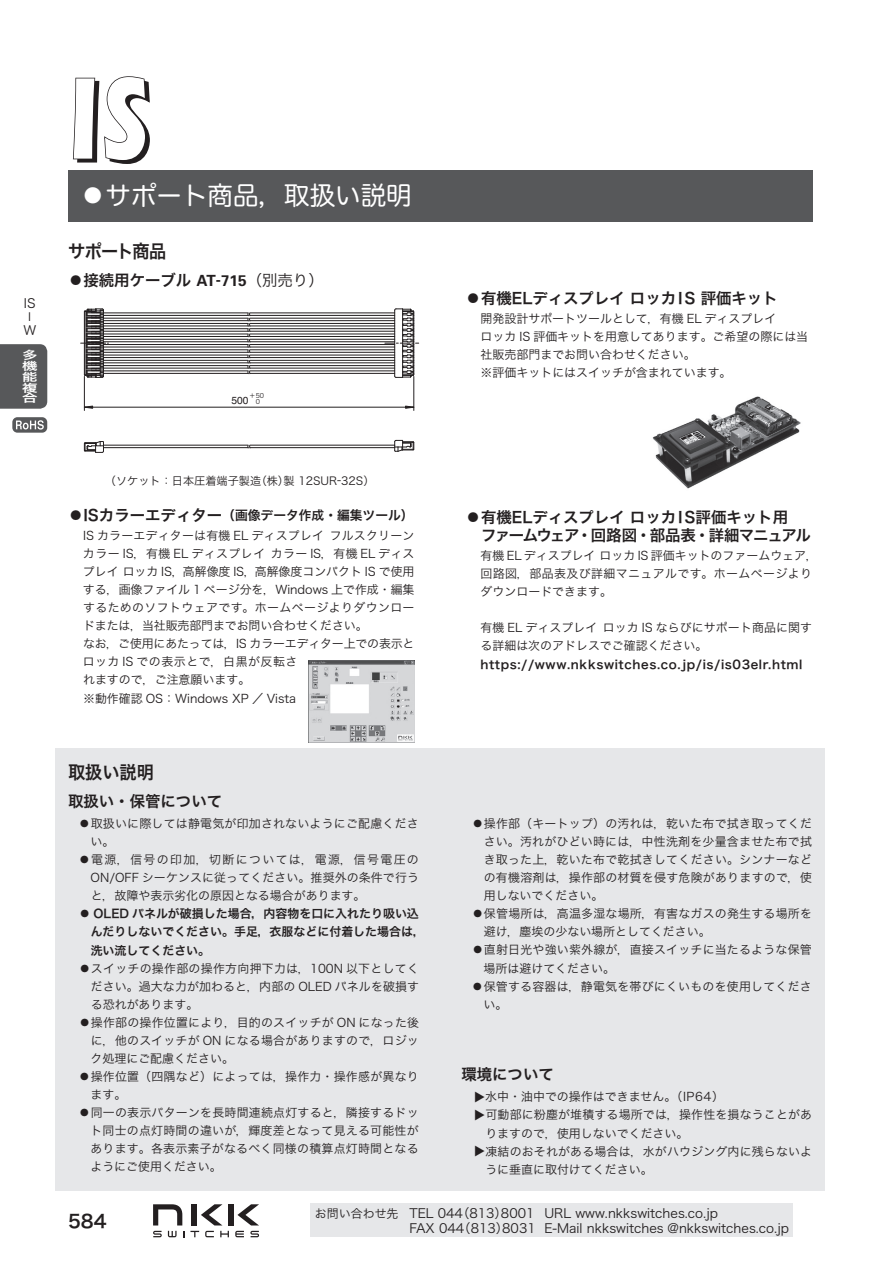
<style>
.page{position:relative;width:893px;height:1263px;background:#fff}
.page>*{position:absolute;margin:0;border:0;box-sizing:border-box;transform-origin:0 0}
.t1{font:700 120.15px "Itc Eras";color:#fff;scale:.7 1}
.t2{font:25.5px "Hira Maru Pro W4 90 pv RKSJ H";color:#fff}
.t3{font:18px "Hira Kaku Pro W6 90 pv RKSJ H";color:#231f20;scale:.95 1}
.t4{font:18px "Hira Kaku Pro W6 90 pv RKSJ H";color:#231f20}
.t5{font:15.45px/18px "Hira Kaku Pro W6 90 pv RKSJ H";color:#231f20}
.t6{font:12.75px/14.9px "Hira Kaku Pro W3 90 pv RKSJ H";color:#231f20}
.t7{font:12.75px "Hira Kaku Pro W6 90 pv RKSJ H";color:#231f20}
.t8{font:12px/18px "Hira Kaku Pro W3 90 pv RKSJ H";letter-spacing:.01em;color:#231f20}
.t9{font:12px/18px "Hira Kaku Pro W6 90 pv RKSJ H";color:#231f20}
.t10{font:12px "Hira Kaku Pro W6 90 pv RKSJ H";letter-spacing:.05em;color:#231f20}
.t11{font:11.1px "Hira Kaku Pro W3 90 pv RKSJ H";color:#231f20}
.t12{font:10.95px/10.9px "Hira Kaku Pro W6 90 pv RKSJ H";color:#fff;text-align:justify;scale:1.41 1}
.t13{font:10.35px "Helvetica";color:#231f20}
.t14{font:6.45px "Hira Kaku Pro W3 90 pv RKSJ H";color:#231f20}
.s1{font-family:"Univers";font-weight:700}
.s2{font-family:"Hira Kaku Pro W3 90 pv RKSJ H"}
.s3{font-family:"Hira Kaku Pro W3 90 pv RKSJ H";font-size:6.45px}
.s4{font-size:15.45px}
.s5{font-size:12px}
</style>
<div class="page">
<div style="left:68px;top:170px;width:744px;height:51px;background:#57585a"></div>
<svg style="left:73px;top:76px;width:77px;height:88px"></svg>
<div style="left:0;top:344px;width:47px;height:65px;background:#57585a"></div>
<svg style="left:153px;top:1204px;width:29px;height:21px"></svg>
<div style="left:228px;top:1204px;width:5px;height:21px;background:#231f20"></div>
<div style="left:192px;top:1204px;width:5px;height:21px;background:#231f20"></div>
<svg style="left:201px;top:1204px;width:21px;height:21px"></svg>
<svg style="left:237px;top:1204px;width:22px;height:21px"></svg>
<svg style="left:153px;top:1231px;width:9px;height:6px"></svg>
<svg style="left:250px;top:1231px;width:9px;height:6px"></svg>
<svg style="left:220px;top:1231px;width:9px;height:6px"></svg>
<svg style="left:235px;top:1231px;width:9px;height:6px"></svg>
<svg style="left:205px;top:1231px;width:9px;height:6px"></svg>
<svg style="left:190px;top:1231px;width:9px;height:6px"></svg>
<svg style="left:168px;top:1231px;width:9px;height:6px"></svg>
<div style="left:310px;top:1204px;width:483px;height:33px;background:#e6e7e9"></div>
<div style="left:55px;top:748px;width:770px;height:443px;background:#e6e7e9"></div>
<svg style="left:248px;top:312px;width:2px;height:62px"></svg>
<hr style="left:250px;top:447px;width:145px;height:1px;background:#231f20">
<hr style="left:250px;top:445px;width:145px;height:1px;background:#231f20">
<svg style="left:84px;top:441px;width:167px;height:12px"></svg>
<svg style="left:394px;top:440px;width:21px;height:12px"></svg>
<hr style="left:250px;top:313px;width:145px;height:1px;background:#231f20">
<hr style="left:103px;top:315px;width:145px;height:1px;background:#231f20">
<hr style="left:250px;top:318px;width:145px;height:1px;background:#231f20">
<hr style="left:103px;top:320px;width:145px;height:1px;background:#231f20">
<hr style="left:250px;top:323px;width:145px;height:1px;background:#231f20">
<hr style="left:103px;top:326px;width:145px;height:1px;background:#231f20">
<hr style="left:250px;top:328px;width:145px;height:1px;background:#231f20">
<hr style="left:103px;top:331px;width:145px;height:1px;background:#231f20">
<hr style="left:250px;top:334px;width:145px;height:1px;background:#231f20">
<hr style="left:103px;top:336px;width:145px;height:1px;background:#231f20">
<hr style="left:250px;top:339px;width:145px;height:1px;background:#231f20">
<hr style="left:103px;top:341px;width:145px;height:1px;background:#231f20">
<hr style="left:250px;top:344px;width:145px;height:1px;background:#231f20">
<hr style="left:103px;top:347px;width:145px;height:1px;background:#231f20">
<hr style="left:250px;top:349px;width:145px;height:1px;background:#231f20">
<hr style="left:103px;top:352px;width:145px;height:1px;background:#231f20">
<hr style="left:250px;top:355px;width:145px;height:1px;background:#231f20">
<hr style="left:103px;top:357px;width:145px;height:1px;background:#231f20">
<hr style="left:250px;top:360px;width:145px;height:1px;background:#231f20">
<hr style="left:103px;top:362px;width:145px;height:1px;background:#231f20">
<hr style="left:250px;top:365px;width:145px;height:1px;background:#231f20">
<hr style="left:103px;top:368px;width:145px;height:1px;background:#231f20">
<hr style="left:250px;top:371px;width:145px;height:1px;background:#231f20">
<hr style="left:103px;top:373px;width:145px;height:1px;background:#231f20">
<hr style="left:103px;top:371px;width:145px;height:1px;background:#231f20">
<hr style="left:103px;top:365px;width:145px;height:1px;background:#231f20">
<hr style="left:103px;top:360px;width:145px;height:1px;background:#231f20">
<hr style="left:103px;top:355px;width:145px;height:1px;background:#231f20">
<hr style="left:103px;top:349px;width:145px;height:1px;background:#231f20">
<hr style="left:103px;top:344px;width:145px;height:1px;background:#231f20">
<hr style="left:103px;top:339px;width:145px;height:1px;background:#231f20">
<hr style="left:103px;top:334px;width:145px;height:1px;background:#231f20">
<hr style="left:103px;top:328px;width:145px;height:1px;background:#231f20">
<hr style="left:103px;top:323px;width:145px;height:1px;background:#231f20">
<hr style="left:103px;top:318px;width:145px;height:1px;background:#231f20">
<hr style="left:250px;top:373px;width:145px;height:1px;background:#231f20">
<hr style="left:250px;top:368px;width:145px;height:1px;background:#231f20">
<hr style="left:250px;top:362px;width:145px;height:1px;background:#231f20">
<hr style="left:250px;top:357px;width:145px;height:1px;background:#231f20">
<hr style="left:250px;top:352px;width:145px;height:1px;background:#231f20">
<hr style="left:250px;top:347px;width:145px;height:1px;background:#231f20">
<hr style="left:250px;top:341px;width:145px;height:1px;background:#231f20">
<hr style="left:250px;top:336px;width:145px;height:1px;background:#231f20">
<hr style="left:250px;top:331px;width:145px;height:1px;background:#231f20">
<hr style="left:250px;top:326px;width:145px;height:1px;background:#231f20">
<hr style="left:103px;top:313px;width:145px;height:1px;background:#231f20">
<hr style="left:250px;top:320px;width:145px;height:1px;background:#231f20">
<hr style="left:250px;top:315px;width:145px;height:1px;background:#231f20">
<svg style="left:81px;top:308px;width:27px;height:70px"></svg>
<svg style="left:385px;top:308px;width:34px;height:70px"></svg>
<hr style="left:84px;top:407px;width:330px;height:1px;background:#231f20">
<hr style="left:84px;top:376px;width:1px;height:34px;background:#231f20">
<hr style="left:414px;top:376px;width:1px;height:34px;background:#231f20">
<svg style="left:83px;top:406px;width:10px;height:3px"></svg>
<svg style="left:405px;top:406px;width:10px;height:3px"></svg>
<img style="left:308px;top:660px;width:107px;height:82px">
<img style="left:652px;top:396px;width:149px;height:93px">
<div style="left:12px;top:417px;width:35px;height:16px;background:#57585a;border-radius:5px"></div>
<svg style="left:16px;top:420px;width:28px;height:10px"></svg>
<p class="t6" style="left:24px;top:297px;width:13px">IS</p>
<p class="t6" style="left:24px;top:323px;width:14px;rotate:-90deg">－</p>
<p class="t6" style="left:23px;top:325px;width:14px">W</p>
<p class="t12" style="left:22px;top:351px;width:12px">多機能複合</p>
<h1 class="t1" style="left:68px;top:78px;width:116px">IS</h1>
<h2 class="t2" style="left:80px;top:186px;width:333px">●サポート商品，取扱い説明</h2>
<h3 class="t3" style="left:68px;top:245px;width:105px">サポート商品</h3>
<p class="t5" style="left:68px;top:273px;width:257px">●接続用ケーブル <span class="s1">AT-715</span><span class="s2">（別売り）</span></p>
<p class="t14" style="left:249px;top:393px;width:16px">＋50</p>
<p class="t13" style="left:231px;top:397px;width:30px">500 <span class="s3">0</span></p>
<p class="t11" style="left:105px;top:476px;width:271px">（ソケット：日本圧着端子製造（株）製 12SUR-32S）</p>
<p class="t7" style="left:68px;top:510px;width:347px"><span class="s4">●ISカラーエディター</span>（画像データ作成・編集ツール）</p>
<p class="t8" style="left:83px;top:528px;width:333px">IS カラーエディターは有機 EL ディスプレイ フルスクリーンカラー IS，有機 EL ディスプレイ カラー IS，有機 EL ディスプレイ ロッカ IS，高解像度 IS，高解像度コンパクト IS で使用する，画像ファイル 1 ページ分を，Windows 上で作成・編集するためのソフトウェアです。ホームページよりダウンロードまたは，当社販売部門までお問い合わせください。<br>なお，ご使用にあたっては，IS カラーエディター上での表示とロッカ IS での表示とで，白黒が反転さ<br>れますので，ご注意願います。<br>※動作確認 OS：Windows XP ／ Vista</p>
<h3 class="t3" style="left:68px;top:766px;width:92px">取扱い説明</h3>
<p class="t5" style="left:68px;top:794px;width:156px">取扱い・保管について</p>
<p class="t8" style="left:91px;top:816px;width:330px;text-indent:-12px">●取扱いに際しては静電気が印加されないようにご配慮ください。</p>
<p class="t8" style="left:91px;top:852px;width:330px;text-align:justify;text-indent:-12px">●電源，信号の印加，切断については，電源，信号電圧のON/OFF シーケンスに従ってください。推奨外の条件で行うと，故障や表示劣化の原因となる場合があります。</p>
<p class="t9" style="left:91px;top:906px;width:336px;text-indent:-12px"><span class="s2">●</span> OLED パネルが破損した場合，内容物を口に入れたり吸い込んだりしないでください。手足，衣服などに付着した場合は，洗い流してください。</p>
<p class="t8" style="left:91px;top:961px;width:330px;text-align:justify;text-indent:-12px">●スイッチの操作部の操作方向押下力は，100N 以下としてください。過大な力が加わると，内部の OLED パネルを破損する恐れがあります。</p>
<p class="t8" style="left:91px;top:1015px;width:330px;text-align:justify;text-indent:-12px">●操作部の操作位置により，目的のスイッチが ON になった後に，他のスイッチが ON になる場合がありますので，ロジック処理にご配慮ください。</p>
<p class="t8" style="left:91px;top:1069px;width:330px;text-indent:-12px">●操作位置（四隅など）によっては，操作力・操作感が異なります。</p>
<p class="t8" style="left:90px;top:1105px;width:330px;text-align:justify;text-indent:-12px">●同一の表示パターンを長時間連続点灯すると，隣接するドット同士の点灯時間の違いが，輝度差となって見える可能性があります。各表示素子がなるべく同様の積算点灯時間となるようにご使用ください。</p>
<p class="t5" style="left:466px;top:291px;width:314px">●有機ELディスプレイ ロッカIS 評価キット</p>
<p class="t8" style="left:481px;top:311px;width:329px">開発設計サポートツールとして，有機 EL ディスプレイ<br>ロッカ IS 評価キットを用意してあります。ご希望の際には当社販売部門までお問い合わせください。<br>※評価キットにはスイッチが含まれています。</p>
<p class="t5" style="left:466px;top:510px;width:347px">●有機ELディスプレイ ロッカIS評価キット用<br>　ファームウェア・回路図・部品表・詳細マニュアル</p>
<p class="t8" style="left:481px;top:548px;width:339px">有機 EL ディスプレイ ロッカ IS 評価キットのファームウェア，回路図，部品表及び詳細マニュアルです。ホームページよりダウンロードできます。</p>
<p class="t8" style="left:480px;top:620px;width:333px">有機 EL ディスプレイ ロッカ IS ならびにサポート商品に関する詳細は次のアドレスでご確認ください。</p>
<p class="t10" style="left:480px;top:659px;width:323px">https://www.nkkswitches.co.jp/is/is03elr.html</p>
<p class="t8" style="left:484px;top:816px;width:330px;text-align:justify;text-indent:-12px">●操作部（キートップ）の汚れは，乾いた布で拭き取ってください。汚れがひどい時には，中性洗剤を少量含ませた布で拭き取った上，乾いた布で乾拭きしてください。シンナーなどの有機溶剤は，操作部の材質を侵す危険がありますので，使用しないでください。</p>
<p class="t8" style="left:484px;top:906px;width:330px;text-indent:-12px">●保管場所は，高温多湿な場所，有害なガスの発生する場所を避け，塵埃の少ない場所としてください。</p>
<p class="t8" style="left:484px;top:942px;width:330px;text-indent:-12px">●直射日光や強い紫外線が，直接スイッチに当たるような保管場所は避けてください。</p>
<p class="t8" style="left:483px;top:979px;width:330px;text-indent:-12px">●保管する容器は，静電気を帯びにくいものを使用してください。</p>
<p class="t5" style="left:461px;top:1068px;width:94px">環境について</p>
<p class="t8" style="left:472px;top:1103px;width:13px;rotate:-90deg">▼</p>
<p class="t8" style="left:485px;top:1089px;width:240px">水中・油中での操作はできません。（IP64）</p>
<p class="t8" style="left:472px;top:1121px;width:13px;rotate:-90deg">▼</p>
<p class="t8" style="left:485px;top:1107px;width:328px">可動部に粉塵が堆積する場所では，操作性を損なうことがありますので，使用しないでください。</p>
<p class="t8" style="left:472px;top:1157px;width:13px;rotate:-90deg">▼</p>
<p class="t8" style="left:485px;top:1144px;width:328px">凍結のおそれがある場合は，水がハウジング内に残らないように垂直に取付けてください。</p>
<h3 class="t4" style="left:68px;top:1214px;width:40px">584</h3>
<p class="t6" style="left:409px;top:1207px;width:381px;text-indent:-94px"><span class="s5">お問い合わせ先</span> TEL 044（813）8001 URL www.nkkswitches.co.jp<br>FAX 044（813）8031 E-Mail nkkswitches ＠nkkswitches.co.jp</p>
</div>
